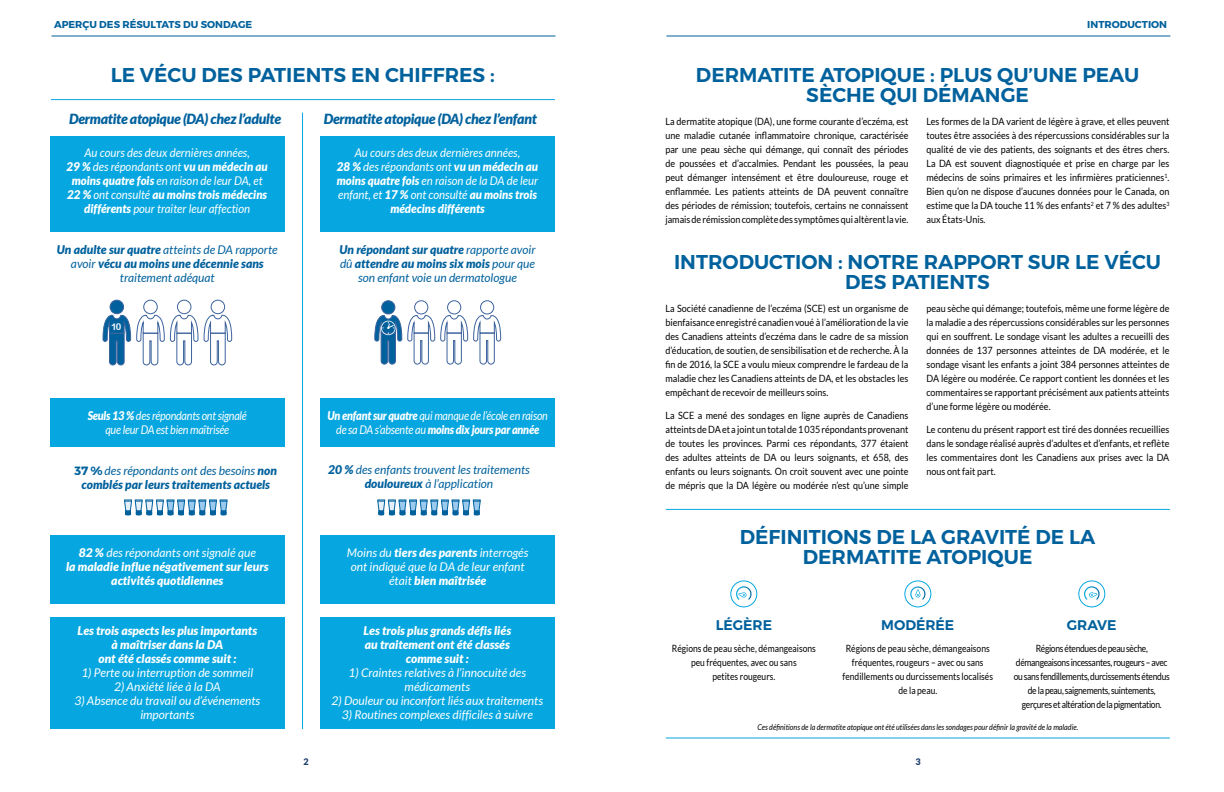
<style>
.page{position:relative;width:1224px;height:792px;background:#fff}
.page>*{position:absolute;margin:0;border:0;box-sizing:border-box;transform-origin:0 0}
.Pages-H3{font:600 20px/20px "Montserrat";color:#00619d;text-align:center}
.Pages-B1{font:italic 900 14px "Lato";letter-spacing:-.02em;color:#00619d}
.Pages-H4{font:600 14px "Montserrat";color:#00619d}
.Callout-Statement-Me{font:italic 12px/14px "Lato";color:#fff;text-align:center;scale:.95 1}
.Callout-Statement-Me-2{font:italic 12px/14px "Lato";color:#fff;text-align:center}
.Callout-Statement-Me-3{font:italic 900 12px/14px "Lato";color:#fff;text-align:center}
.Callout-Statement-Me-4{font:italic 900 12px/14px "Lato";color:#00619d;text-align:center}
.Callout-Statement-Me-5{font:italic 12px/14px "Lato";color:#00619d;text-align:center}
.Callout-Statement-Me-6{font:italic 12px/14px "Lato";letter-spacing:-.02em;color:#fff;text-align:center;scale:.9 1}
.Pages-B2{font:10px/14px "Lato";color:#000;text-align:justify;scale:.9 1}
.Pages-B2-2{font:10px/14px "Lato";color:#000;text-align:center;scale:.85 1}
.Pages-B2-3{font:10px/14px "Lato";letter-spacing:-.035em;color:#000;text-align:center;scale:.85 1}
.Chart-Bar_Graph_Numb{font:700 10px "Montserrat";color:#00619d}
.t1{font:9.4px "Arial Rounded MT Bold";color:#fff}
.t2{font:900 9px "Lato";color:#1b3e6f}
.Pages-B2-4{font:italic 8px "Lato";color:#000;scale:.9 1}
.s1{font-weight:900}
.s2{font-weight:400}
.s3{font-family:"Montserrat";font-weight:700;font-style:normal}
</style>
<div class="page">
<hr style="left:51px;top:99px;width:504px;height:1px;background:#06a7e0">
<hr style="left:666px;top:36px;width:504px;height:1px;background:#00619d">
<hr style="left:51px;top:36px;width:504px;height:1px;background:#00619d">
<hr style="left:302px;top:113px;width:1px;height:616px;background:#06a7e0">
<div style="left:50px;top:137px;width:235px;height:95px;background:#06a7e0"></div>
<div style="left:50px;top:398px;width:235px;height:49px;background:#06a7e0"></div>
<div style="left:50px;top:535px;width:235px;height:69px;background:#06a7e0"></div>
<div style="left:50px;top:618px;width:235px;height:111px;background:#06a7e0"></div>
<div style="left:320px;top:618px;width:235px;height:111px;background:#06a7e0"></div>
<div style="left:321px;top:398px;width:234px;height:49px;background:#06a7e0"></div>
<div style="left:321px;top:535px;width:234px;height:69px;background:#06a7e0"></div>
<div style="left:321px;top:137px;width:234px;height:95px;background:#06a7e0"></div>
<svg style="left:102px;top:299px;width:131px;height:67px"></svg>
<svg style="left:374px;top:300px;width:128px;height:65px"></svg>
<svg style="left:124px;top:499px;width:104px;height:17px"></svg>
<svg style="left:377px;top:499px;width:104px;height:17px"></svg>
<hr style="left:666px;top:738px;width:504px;height:1px;background:#06a7e0">
<hr style="left:666px;top:509px;width:504px;height:1px;background:#06a7e0">
<div style="left:730px;top:580px;width:27px;height:27px;border:1px solid #06a7e0;border-radius:50%"></div>
<svg style="left:736px;top:586px;width:16px;height:14px"></svg>
<div style="left:904px;top:580px;width:27px;height:27px;border:1px solid #06a7e0;border-radius:50%"></div>
<svg style="left:910px;top:586px;width:15px;height:14px"></svg>
<div style="left:1078px;top:580px;width:27px;height:27px;border:1px solid #06a7e0;border-radius:50%"></div>
<svg style="left:1084px;top:586px;width:16px;height:14px"></svg>
<p class="Chart-Bar_Graph_Numb" style="left:54px;top:18px;width:200px">APERÇU DES RÉSULTATS DU SONDAGE</p>
<p class="Chart-Bar_Graph_Numb" style="left:1087px;top:18px;width:81px">INTRODUCTION</p>
<p class="Pages-H3" style="left:111px;top:65px;width:386px">LE VÉCU DES PATIENTS EN CHIFFRES :</p>
<p class="Pages-B1" style="left:69px;top:111px;width:214px">Dermatite atopique (DA) chez l’adulte</p>
<p class="Pages-B1" style="left:324px;top:111px;width:215px">Dermatite atopique (DA) chez l’enfant</p>
<p class="Callout-Statement-Me" style="left:67px;top:146px;width:213px">Au cours des deux dernières années,<br><span class="s1">29 %</span> des répondants ont <span class="s1">vu un médecin au moins quatre fois</span> en raison de leur DA, et <span class="s1">22 %</span> ont consulté <span class="s1">au moins trois médecins différents</span> pour traiter leur affection</p>
<p class="Callout-Statement-Me-4" style="left:57px;top:243px;width:222px">Un adulte sur quatre <span class="s2">atteints de DA rapporte avoir</span> vécu au moins une décennie sans <span class="s2">traitement adéquat</span></p>
<p class="Callout-Statement-Me" style="left:337px;top:146px;width:213px">Au cours des deux dernières années,<br><span class="s1">28 %</span> des répondants ont <span class="s1">vu un médecin au moins quatre fois</span> en raison de la DA de leur enfant, et <span class="s1">17 %</span> ont consulté <span class="s1">au moins trois médecins différents</span></p>
<p class="Callout-Statement-Me-5" style="left:339px;top:243px;width:198px"><span class="s1">Un répondant sur quatre</span> rapporte avoir dû <span class="s1">attendre au moins six mois</span> pour que son enfant voie un dermatologue</p>
<p class="t1" style="left:111px;top:321px;width:12px">10</p>
<p class="Callout-Statement-Me-6" style="left:88px;top:409px;width:178px"><span class="s1">Seuls 13 %</span> des répondants ont signalé que leur DA est bien maîtrisée</p>
<p class="Callout-Statement-Me-6" style="left:328px;top:409px;width:246px"><span class="s1">Un enfant sur quatre</span> qui manque de l’école en raison de sa DA s’absente au <span class="s1">moins dix jours par année</span></p>
<p class="Callout-Statement-Me-4" style="left:75px;top:464px;width:204px"><span class="s3">37 %</span><span class="s2">des répondants ont des besoins</span> non comblés par leurs traitements actuels</p>
<p class="Callout-Statement-Me-5" style="left:328px;top:463px;width:203px"><span class="s1">20 %</span> des enfants trouvent les traitements <span class="s1">douloureux</span> à l’application</p>
<p class="Callout-Statement-Me-3" style="left:66px;top:546px;width:204px">82 % <span class="s2">des répondants ont signalé que<br></span>la maladie influe négativement sur leurs activités quotidiennes</p>
<p class="Callout-Statement-Me-3" style="left:78px;top:624px;width:181px">Les trois aspects les plus importants à maîtriser dans la DA<br>ont été classés comme suit :</p>
<p class="Callout-Statement-Me-2" style="left:81px;top:666px;width:173px">1) Perte ou interruption de sommeil</p>
<p class="Callout-Statement-Me-2" style="left:114px;top:680px;width:108px">2) Anxiété liée à la DA</p>
<p class="Callout-Statement-Me-2" style="left:74px;top:694px;width:187px">3) Absence du travail ou d’événements importants</p>
<p class="Callout-Statement-Me-2" style="left:347px;top:546px;width:183px">Moins du <span class="s1">tiers des parents</span> interrogés ont indiqué que la DA de leur enfant était <span class="s1">bien maîtrisée</span></p>
<p class="Callout-Statement-Me-3" style="left:364px;top:624px;width:149px">Les trois plus grands défis liés au traitement ont été classés comme suit :</p>
<p class="Callout-Statement-Me-2" style="left:349px;top:666px;width:179px">1) Craintes relatives à l’innocuité des médicaments</p>
<p class="Callout-Statement-Me-2" style="left:332px;top:694px;width:213px">2) Douleur ou inconfort liés aux traitements</p>
<p class="Callout-Statement-Me-2" style="left:342px;top:708px;width:193px">3) Routines complexes difficiles à suivre</p>
<p class="Pages-H3" style="left:696px;top:65px;width:445px">DERMATITE ATOPIQUE : PLUS QU’UNE PEAU<br>SÈCHE QUI DÉMANGE</p>
<p class="Pages-B2" style="left:665px;top:114px;width:272px">La dermatite atopique (DA), une forme courante d’eczéma, est une maladie cutanée inflammatoire chronique, caractérisée par une peau sèche qui démange, qui connaît des périodes de poussées et d’accalmies. Pendant les poussées, la peau peut démanger intensément et être douloureuse, rouge et enflammée. Les patients atteints de DA peuvent connaître des périodes de rémission; toutefois, certains ne connaissent jamais de rémission complète des symptômes qui altèrent la vie.</p>
<p class="Pages-B2" style="left:926px;top:114px;width:272px">Les formes de la DA varient de légère à grave, et elles peuvent toutes être associées à des répercussions considérables sur la qualité de vie des patients, des soignants et des êtres chers.<br>La DA est souvent diagnostiquée et prise en charge par les médecins de soins primaires et les infirmières praticiennes<sup>1</sup>.<br>Bien qu’on ne dispose d’aucunes données pour le Canada, on estime que la DA touche 11 % des enfants<sup>2</sup> et 7 % des adultes<sup>3 </sup>aux États-Unis.</p>
<p class="Pages-H3" style="left:674px;top:252px;width:489px">INTRODUCTION : NOTRE RAPPORT SUR LE VÉCU<br>DES PATIENTS</p>
<p class="Pages-B2" style="left:665px;top:301px;width:272px">La Société canadienne de l’eczéma (SCE) est un organisme de bienfaisance enregistré canadien voué à l’amélioration de la vie des Canadiens atteints d’eczéma dans le cadre de sa mission d’éducation, de soutien, de sensibilisation et de recherche. À la fin de 2016, la SCE a voulu mieux comprendre le fardeau de la maladie chez les Canadiens atteints de DA, et les obstacles les empêchant de recevoir de meilleurs soins.</p>
<p class="Pages-B2" style="left:665px;top:408px;width:272px">La SCE a mené des sondages en ligne auprès de Canadiens atteints de DA et a joint un total de 1 035 répondants provenant de toutes les provinces. Parmi ces répondants, 377 étaient des adultes atteints de DA ou leurs soignants, et 658, des enfants ou leurs soignants. On croit souvent avec une pointe de mépris que la DA légère ou modérée n’est qu’une simple</p>
<p class="Pages-B2" style="left:926px;top:301px;width:272px">peau sèche qui démange; toutefois, même une forme légère de la maladie a des répercussions considérables sur les personnes qui en souffrent. Le sondage visant les adultes a recueilli des données de 137 personnes atteintes de DA modérée, et le sondage visant les enfants a joint 384 personnes atteintes de DA légère ou modérée. Ce rapport contient les données et les commentaires se rapportant précisément aux patients atteints d’une forme légère ou modérée.</p>
<p class="Pages-B2" style="left:926px;top:422px;width:272px">Le contenu du présent rapport est tiré des données recueillies dans le sondage réalisé auprès d’adultes et d’enfants, et reflète les commentaires dont les Canadiens aux prises avec la DA nous ont fait part.</p>
<p class="Pages-H3" style="left:740px;top:527px;width:357px">DÉFINITIONS DE LA GRAVITÉ DE LA<br>DERMATITE ATOPIQUE</p>
<p class="Pages-H4" style="left:716px;top:617px;width:58px">LÉGÈRE</p>
<p class="Pages-H4" style="left:881px;top:617px;width:75px">MODÉRÉE</p>
<p class="Pages-B2-2" style="left:672px;top:641px;width:171px">Régions de peau sèche, démangeaisons peu fréquentes, avec ou sans<br>petites rougeurs.</p>
<p class="Pages-H4" style="left:1067px;top:617px;width:51px">GRAVE</p>
<p class="Pages-B2-3" style="left:1014px;top:641px;width:185px">Régions étendues de peau sèche, démangeaisons incessantes, rougeurs – avec ou sans fendillements, durcissements étendus de la peau, saignements, suintements, gerçures et altération de la pigmentation.</p>
<p class="Pages-B2-4" style="left:757px;top:722px;width:358px">Ces définitions de la dermatite atopique ont été utilisées dans les sondages pour définir la gravité de la maladie.</p>
<p class="Pages-B2-2" style="left:843px;top:641px;width:178px">Régions de peau sèche, démangeaisons fréquentes, rougeurs – avec ou sans fendillements ou durcissements localisés de la peau.</p>
<p class="t2" style="left:303px;top:756px;width:7px">2</p>
<p class="t2" style="left:915px;top:756px;width:7px">3</p>
</div>
